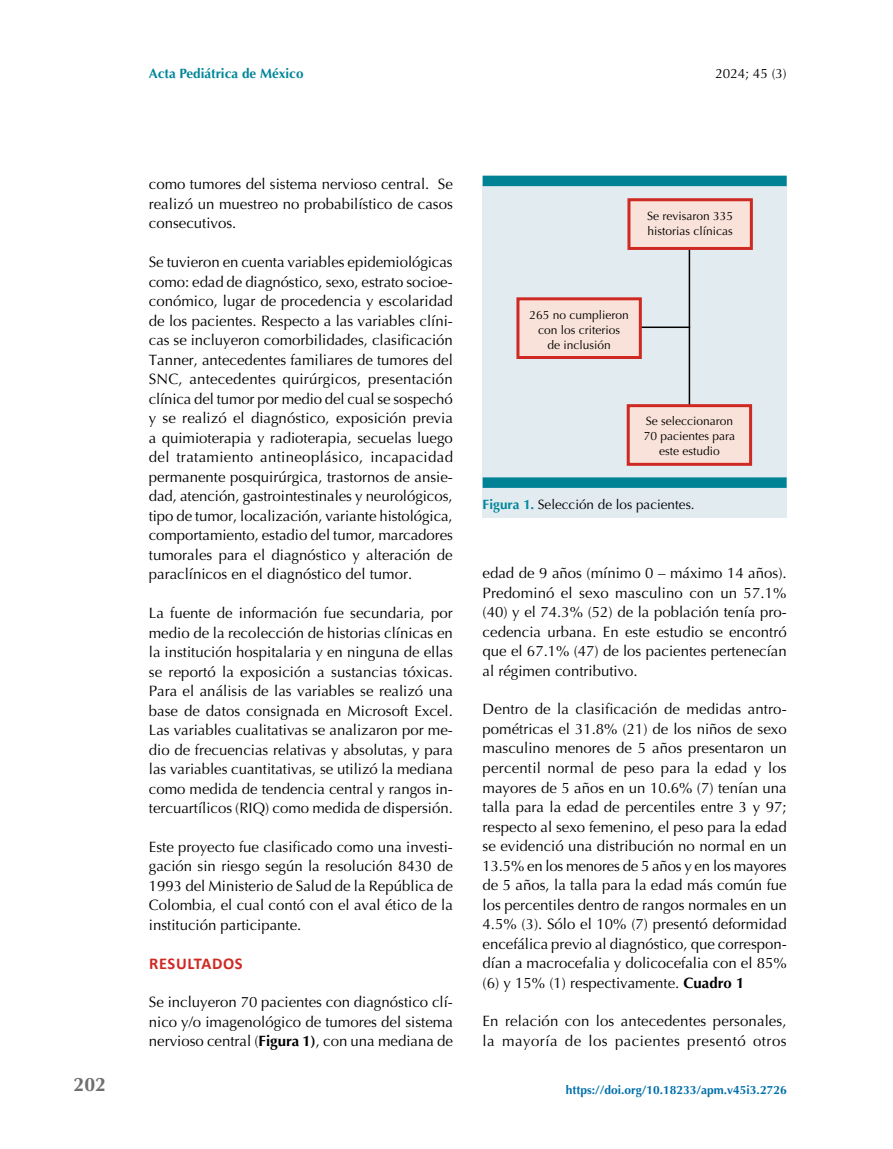
<style>
.page{position:relative;width:893px;height:1149px;background:#fff}
.page>*{position:absolute;margin:0;border:0;box-sizing:border-box;transform-origin:0 0}
.t1{font:700 19.5px "Optima";color:#706f6f}
.t2{font:700 16.5px "Calibri";letter-spacing:.04em;color:#cf2924}
.t3{font:15px/19.5px "Optima";color:#000;text-align:justify}
.t4{font:13.5px "Optima";color:#000}
.t5{font:700 13.5px "Optima";color:#008699}
.t6{font:12px/15px "Optima";color:#000;text-align:center}
.t7{font:700 12px "Optima";color:#006fac}
.s1{font-weight:700}
.s2{font-weight:700;color:#008699}
</style>
<div class="page">
<div style="left:483px;top:175px;width:304px;height:342px;background:#e1ebf0"></div>
<div style="left:483px;top:175px;width:304px;height:11px;background:#008295"></div>
<div style="left:483px;top:477px;width:304px;height:10px;background:#008295"></div>
<hr style="left:689px;top:248px;width:1px;height:158px;background:#000">
<hr style="left:628px;top:326px;width:62px;height:2px;background:#000">
<div style="left:627px;top:198px;width:126px;height:52px;background:#f9e2d9;border:3px solid #cf2924"></div>
<div style="left:516px;top:297px;width:126px;height:62px;background:#f9e2d9;border:3px solid #cf2924"></div>
<div style="left:627px;top:404px;width:125px;height:61px;background:#f9e2d9;border:3px solid #cf2924"></div>
<h1 class="t1" style="left:74px;top:1072px;width:34px">202</h1>
<p class="t5" style="left:149px;top:66px;width:156px">Acta Pediátrica de México</p>
<p class="t4" style="left:715px;top:66px;width:73px">2024; 45 (3)</p>
<p class="t3" style="left:149px;top:175px;width:306px">como tumores del sistema nervioso central. Se realizó un muestreo no probabilístico de casos consecutivos.</p>
<p class="t3" style="left:149px;top:252px;width:306px">Se tuvieron en cuenta variables epidemiológicas como: edad de diagnóstico, sexo, estrato socioe&shy;conómico, lugar de procedencia y escolaridad de los pacientes. Respecto a las variables clíni&shy;cas se incluyeron comorbilidades, clasificación Tanner, antecedentes familiares de tumores del SNC, antecedentes quirúrgicos, presentación clínica del tumor por medio del cual se sospechó y se realizó el diagnóstico, exposición previa a quimioterapia y radioterapia, secuelas luego del tratamiento antineoplásico, incapacidad permanente posquirúrgica, trastornos de ansie&shy;dad, atención, gastrointestinales y neurológicos, tipo de tumor, localización, variante histológica, comportamiento, estadio del tumor, marcadores tumorales para el diagnóstico y alteración de paraclínicos en el diagnóstico del tumor.</p>
<p class="t3" style="left:149px;top:603px;width:306px">La fuente de información fue secundaria, por medio de la recolección de historias clínicas en la institución hospitalaria y en ninguna de ellas se reportó la exposición a sustancias tóxicas.<br>Para el análisis de las variables se realizó una base de datos consignada en Microsoft Excel.<br>Las variables cualitativas se analizaron por me&shy;dio de frecuencias relativas y absolutas, y para las variables cuantitativas, se utilizó la mediana como medida de tendencia central y rangos in&shy;tercuartílicos (RIQ) como medida de dispersión.</p>
<p class="t3" style="left:149px;top:837px;width:306px">Este proyecto fue clasificado como una investi&shy;gación sin riesgo según la resolución 8430 de 1993 del Ministerio de Salud de la República de Colombia, el cual contó con el aval ético de la institución participante.</p>
<p class="t2" style="left:149px;top:951px;width:95px">RESULTADOS</p>
<p class="t3" style="left:149px;top:992px;width:306px">Se incluyeron 70 pacientes con diagnóstico clí&shy;nico y/o imagenológico de tumores del sistema nervioso central (<span class="s1">Figura 1)</span>, con una mediana de</p>
<p class="t6" style="left:647px;top:208px;width:88px;text-align:left">Se revisaron 335 historias clínicas</p>
<p class="t6" style="left:529px;top:307px;width:101px">265 no cumplieron con los criterios<br>de inclusión</p>
<p class="t6" style="left:644px;top:414px;width:93px">Se seleccionaron<br>70 pacientes para este estudio</p>
<p class="t4" style="left:483px;top:497px;width:214px"><span class="s2">Figura 1.</span> Selección de los pacientes.</p>
<p class="t3" style="left:483px;top:563px;width:306px">edad de 9 años (mínimo 0 – máximo 14 años).<br>Predominó el sexo masculino con un 57.1% (40) y el 74.3% (52) de la población tenía pro&shy;cedencia urbana. En este estudio se encontró que el 67.1% (47) de los pacientes pertenecían al régimen contributivo.</p>
<p class="t3" style="left:483px;top:699px;width:306px">Dentro de la clasificación de medidas antro&shy;pométricas el 31.8% (21) de los niños de sexo masculino menores de 5 años presentaron un percentil normal de peso para la edad y los mayores de 5 años en un 10.6% (7) tenían una talla para la edad de percentiles entre 3 y 97; respecto al sexo femenino, el peso para la edad se evidenció una distribución no normal en un 13.5% en los menores de 5 años y en los mayores de 5 años, la talla para la edad más común fue los percentiles dentro de rangos normales en un 4.5% (3). Sólo el 10% (7) presentó deformidad encefálica previo al diagnóstico, que correspon&shy;dían a macrocefalia y dolicocefalia con el 85% (6) y 15% (1) respectivamente. <span class="s1">Cuadro 1</span></p>
<p class="t3" style="left:483px;top:1011px;width:306px">En relación con los antecedentes personales, la mayoría de los pacientes presentó otros</p>
<p class="t7" style="left:566px;top:1082px;width:222px">https://doi.org/10.18233/apm.v45i3.2726</p>
</div>
